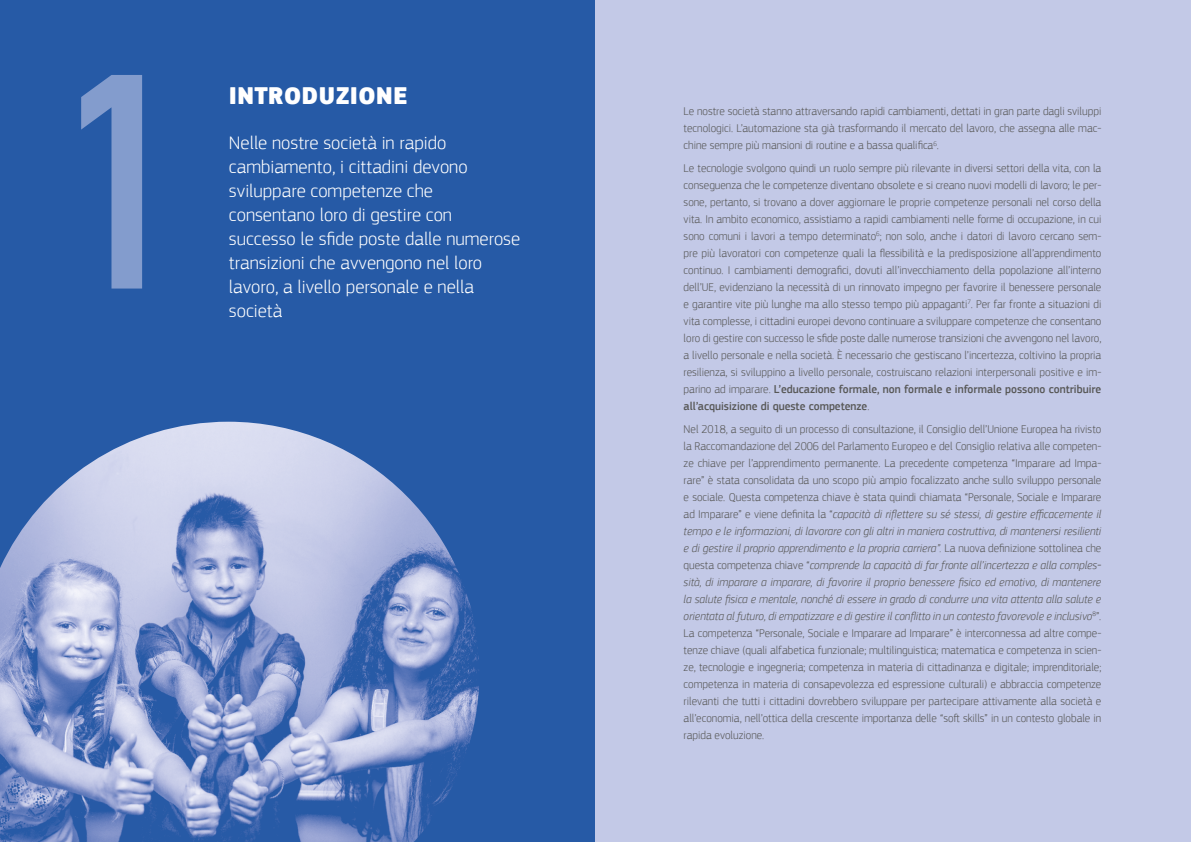
<style>
.page{position:relative;width:1191px;height:842px;background:#fff}
.page>*{position:absolute;margin:0;border:0;box-sizing:border-box;transform-origin:0 0}
.t1{font:700 300px "DIN Alternate";color:#839ccd}
.t2{font:900 25px "PF Square Sans Pro";color:#fff}
.t3{font:300 19px/24px "PF Square Sans Pro";color:#fff}
.t4{font:300 11.8px/17px "PF Square Sans Pro";color:#575756;text-align:justify;scale:.96 1}
.s1{font-weight:500}
.s2{font-style:italic}
</style>
<div class="page">
<div style="left:0;top:0;width:595px;height:842px;background:#265aa6"></div>
<img style="left:0;top:422px;width:479px;height:420px">
<div style="left:595px;top:0;width:596px;height:842px;background:#c3c9e7"></div>
<h1 class="t1" style="left:53px;top:-45px;width:145px">1</h1>
<h2 class="t2" style="left:229px;top:80px;width:180px">INTRODUZIONE</h2>
<p class="t3" style="left:229px;top:131px;width:293px">Nelle nostre società in rapido cambiamento, i cittadini devono sviluppare competenze che consentano loro di gestire con successo le sfide poste dalle numerose transizioni che avvengono nel loro lavoro, a livello personale e nella società</p>
<p class="t4" style="left:683px;top:103px;width:436px">Le nostre società stanno attraversando rapidi cambiamenti, dettati in gran parte dagli sviluppi tecnologici. L’automazione sta già trasformando il mercato del lavoro, che assegna alle mac&shy;chine sempre più mansioni di routine e a bassa qualifica<sup>6</sup>.</p>
<p class="t4" style="left:683px;top:160px;width:436px">Le tecnologie svolgono quindi un ruolo sempre più rilevante in diversi settori della vita, con la conseguenza che le competenze diventano obsolete e si creano nuovi modelli di lavoro; le per&shy;sone, pertanto, si trovano a dover aggiornare le proprie competenze personali nel corso della vita. In ambito economico, assistiamo a rapidi cambiamenti nelle forme di occupazione, in cui sono comuni i lavori a tempo determinato<sup>6</sup>; non solo, anche i datori di lavoro cercano sem&shy;pre più lavoratori con competenze quali la flessibilità e la predisposizione all’apprendimento continuo. I cambiamenti demografici, dovuti all’invecchiamento della popolazione all’interno dell’UE, evidenziano la necessità di un rinnovato impegno per favorire il benessere personale e garantire vite più lunghe ma allo stesso tempo più appaganti<sup>7</sup>. Per far fronte a situazioni di vita complesse, i cittadini europei devono continuare a sviluppare competenze che consentano loro di gestire con successo le sfide poste dalle numerose transizioni che avvengono nel lavoro, a livello personale e nella società. È necessario che gestiscano l’incertezza, coltivino la propria resilienza, si sviluppino a livello personale, costruiscano relazioni interpersonali positive e im&shy;parino ad imparare. <span class="s1">L’educazione formale, non formale e informale possono contribuire all’acquisizione di queste competenze</span>.</p>
<p class="t4" style="left:683px;top:420px;width:436px">Nel 2018, a seguito di un processo di consultazione, il Consiglio dell’Unione Europea ha rivisto la Raccomandazione del 2006 del Parlamento Europeo e del Consiglio relativa alle competen&shy;ze chiave per l’apprendimento permanente. La precedente competenza “Imparare ad Impa&shy;rare” è stata consolidata da uno scopo più ampio focalizzato anche sullo sviluppo personale e sociale. Questa competenza chiave è stata quindi chiamata “Personale, Sociale e Imparare ad Imparare” e viene definita la “<span class="s2">capacità di riflettere su sé stessi, di gestire efficacemente il tempo e le informazioni, di lavorare con gli altri in maniera costruttiva, di mantenersi resilienti e di gestire il proprio apprendimento e la propria carriera”.</span> La nuova definizione sottolinea che questa competenza chiave “<span class="s2">comprende la capacità di far fronte all’incertezza e alla comples&shy;sità, di imparare a imparare, di favorire il proprio benessere fisico ed emotivo, di mantenere la salute fisica e mentale, nonché di essere in grado di condurre una vita attenta alla salute e orientata al futuro, di empatizzare e di gestire il conflitto in un contesto favorevole e inclusivo</span><sup>8</sup>”.<br>La competenza “Personale, Sociale e Imparare ad Imparare” è interconnessa ad altre compe&shy;tenze chiave (quali alfabetica funzionale; multilinguistica; matematica e competenza in scien&shy;ze, tecnologie e ingegneria; competenza in materia di cittadinanza e digitale; imprenditoriale; competenza in materia di consapevolezza ed espressione culturali) e abbraccia competenze rilevanti che tutti i cittadini dovrebbero sviluppare per partecipare attivamente alla società e all’economia, nell’ottica della crescente importanza delle “soft skills” in un contesto globale in rapida evoluzione.</p>
</div>
